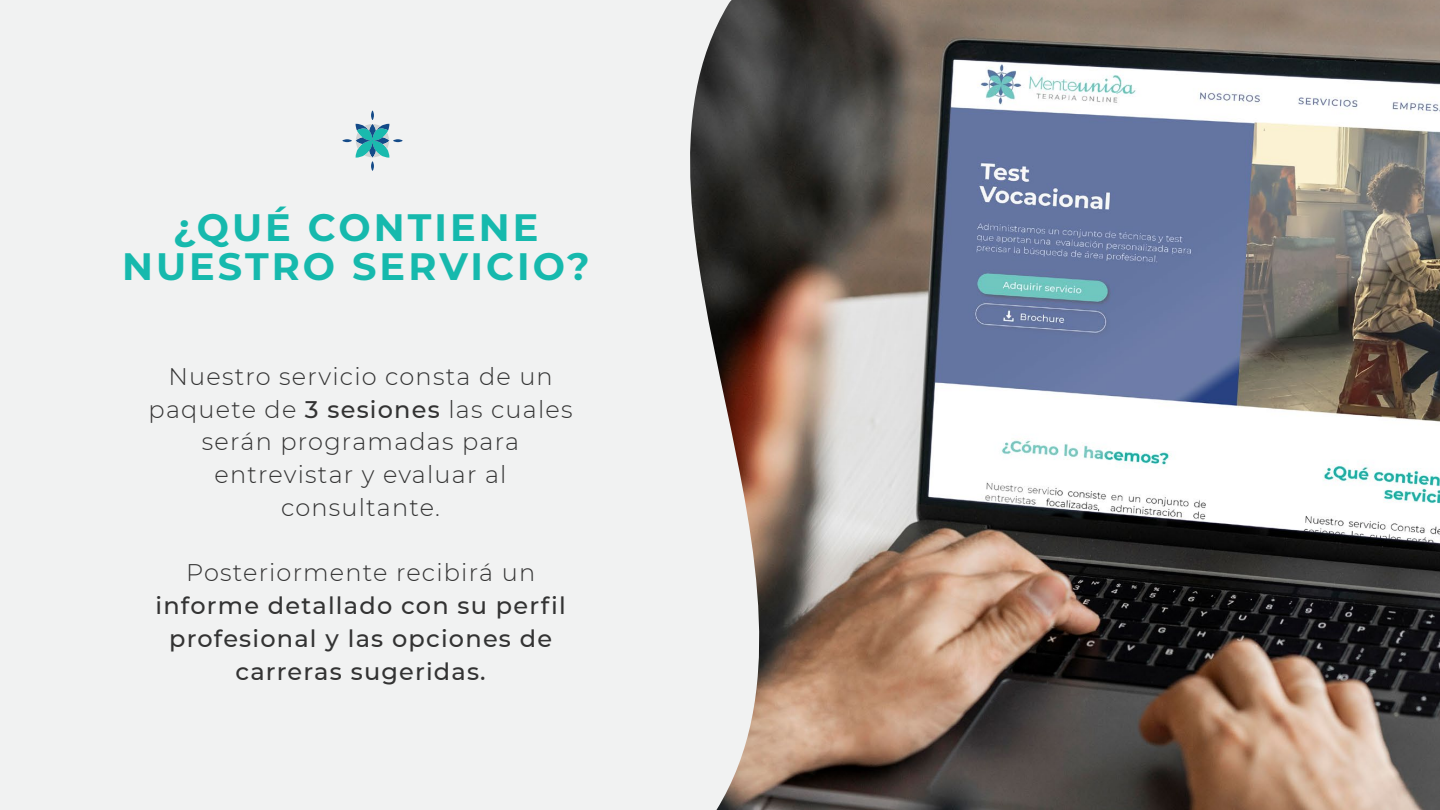
<style>
.page{position:relative;width:1440px;height:810px;background:#f1f2f2}
.page>*{position:absolute;margin:0;border:0;box-sizing:border-box;transform-origin:0 0}
.t1{font:700 38.25px/38.6px "Montserrat";letter-spacing:.08em;color:#16b9ad;text-align:center}
.t2{font:300 24px/32.8px "Montserrat";letter-spacing:.05em;color:#333;text-align:center}
.t3{font:500 24px/32.8px "Montserrat";letter-spacing:.05em;color:#333;text-align:center}
.s1{font-weight:500}
</style>
<div class="page">
<img style="left:690px;top:0;width:750px;height:810px">
<svg style="left:342px;top:111px;width:61px;height:60px"></svg>
<h1 class="t1" style="left:122px;top:207px;width:469px">¿QUÉ CONTIENE<br>NUESTRO SERVICIO?</h1>
<p class="t2" style="left:149px;top:359px;width:425px">Nuestro servicio consta de un paquete de <span class="s1">3 sesiones</span> las cuales serán programadas para entrevistar y evaluar al consultante.</p>
<p class="t2" style="left:186px;top:556px;width:351px">Posteriormente recibirá un</p>
<p class="t3" style="left:155px;top:588px;width:412px">informe detallado con su perfil profesional y las opciones de carreras sugeridas.</p>
</div>
